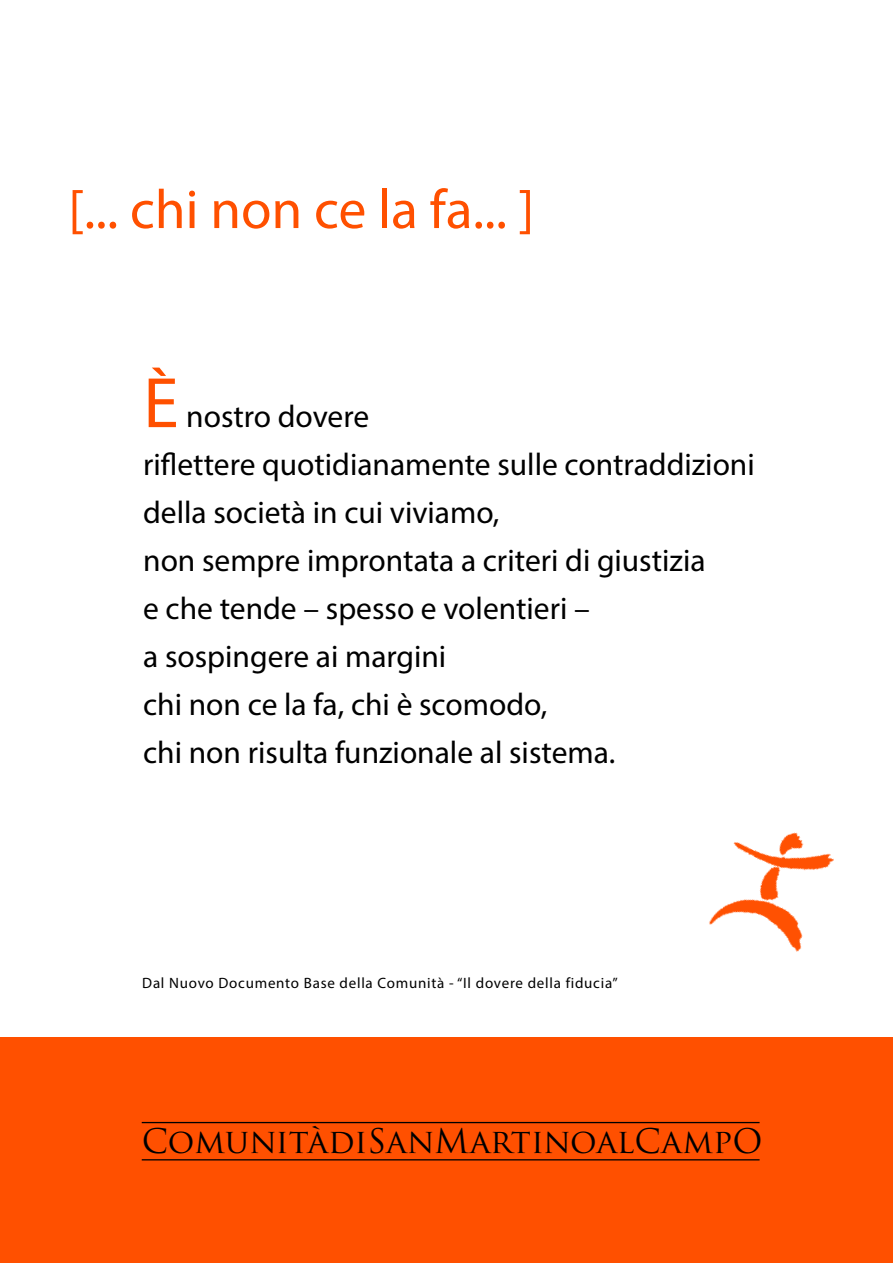
<style>
.page{position:relative;width:893px;height:1263px;background:#fff}
.page>*{position:absolute;margin:0;border:0;box-sizing:border-box;transform-origin:0 0}
.t1{font:72px "Myriad Pro";color:#ff5000}
.t2{font:55.5px "Myriad Pro";color:#ff5000}
.t3{font:33px "Trajan Pro";color:#000}
.t4{font:31.5px/48px "Myriad Pro";color:#000}
.t5{font:15px "Myriad Pro";letter-spacing:.05em;color:#000}
</style>
<div class="page">
<div style="left:0;top:1037px;width:893px;height:226px;background:#ff5000"></div>
<hr style="left:142px;top:1159px;width:618px;height:1px;background:#000">
<hr style="left:142px;top:1122px;width:618px;height:1px;background:#000">
<img style="left:709px;top:832px;width:125px;height:120px">
<h2 class="t2" style="left:68px;top:175px;width:468px">[... chi non ce la fa... ]</h2>
<h1 class="t1" style="left:143px;top:359px;width:37px">È</h1>
<p class="t4" style="left:143px;top:392px;width:613px;text-indent:43px">nostro dovere<br>riflettere quotidianamente sulle contraddizioni della società in cui viviamo,<br>non sempre improntata a criteri di giustizia<br>e che tende – spesso e volentieri –<br>a sospingere ai margini<br>chi non ce la fa, chi è scomodo,<br>chi non risulta funzionale al sistema.</p>
<p class="t5" style="left:142px;top:974px;width:477px">Dal Nuovo Documento Base della Comunità - “Il dovere della fiducia”</p>
<p class="t3" style="left:142px;top:1120px;width:622px">ComunitàdiSanMartinoalCampO</p>
</div>
